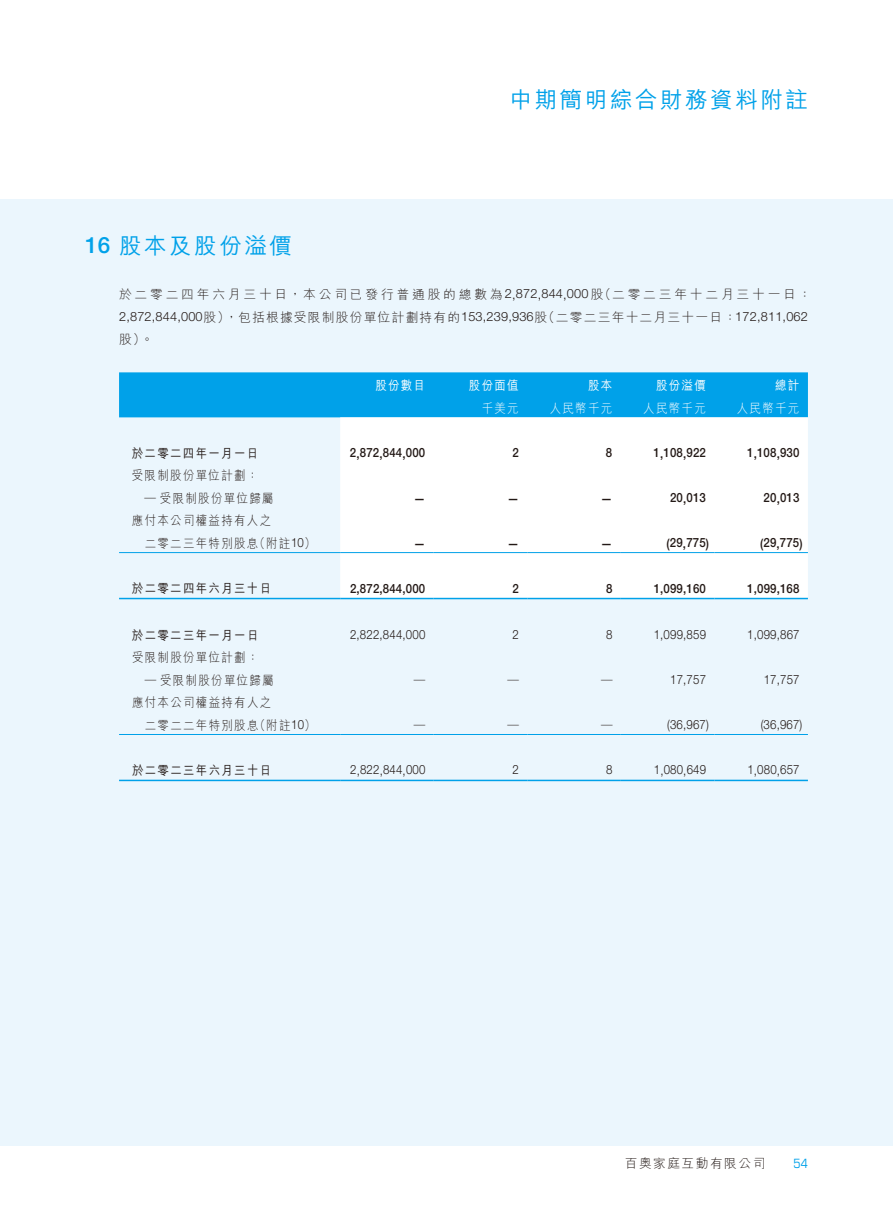
<style>
.page{position:relative;width:893px;height:1212px;background:#fff}
.page>*{position:absolute;margin:0;border:0;box-sizing:border-box;transform-origin:0 0}
.t1{font:500 22.5px "M Hei HK";letter-spacing:.115em;color:#00a1e9}
.t2{font:300 12.75px/22.5px "M Hei HK";letter-spacing:.115em;color:#231916;scale:.9 1}
.t3{font:500 12.75px "Helvetica Neue 65";letter-spacing:.015em;color:#231916;scale:.9 1}
.t4{font:300 12.75px "Helvetica Neue 45";letter-spacing:.015em;color:#231916;scale:.9 1}
.t5{font:300 12.75px/22.5px "M Hei HK";letter-spacing:.22em;color:#231916}
.t6{font:500 12.75px "M Hei HK";letter-spacing:.115em;color:#231916;scale:.9 1}
.t7{font:300 12.75px "M Hei HK";letter-spacing:.095em;color:#231916}
.t8{font:300 12.75px "M Hei HK";letter-spacing:.115em;color:#fff;scale:.9 1}
.t9{font:500 12.75px "M Hei HK";letter-spacing:.115em;color:#fff;scale:.9 1}
.t10{font:300 12.75px "Helvetica Neue 45";letter-spacing:.015em;color:#231916}
.t11{font:300 12.75px "M Hei HK";letter-spacing:.115em;color:#231916}
.t12{font:condensed 12.75px "Eurostile";color:#00a1e9}
.s1{font-family:"Helvetica Neue 65"}
.s2{font-family:"Helvetica Neue 45"}
.s3{font-family:"M Hei HK"}
</style>
<div class="page">
<div style="left:0;top:200px;width:893px;height:946px;background:#ebf6fd"></div>
<div style="left:119px;top:372px;width:689px;height:45px;background:#00a1e9"></div>
<div style="left:340px;top:417px;width:468px;height:181px;background:#fff"></div>
<hr style="left:119px;top:552px;width:221px;height:1px;background:#00a1e9">
<hr style="left:340px;top:552px;width:94px;height:1px;background:#00a1e9">
<hr style="left:434px;top:552px;width:93px;height:1px;background:#00a1e9">
<hr style="left:527px;top:552px;width:94px;height:1px;background:#00a1e9">
<hr style="left:621px;top:552px;width:93px;height:1px;background:#00a1e9">
<hr style="left:714px;top:552px;width:94px;height:1px;background:#00a1e9">
<hr style="left:119px;top:734px;width:221px;height:1px;background:#00a1e9">
<hr style="left:340px;top:734px;width:94px;height:1px;background:#00a1e9">
<hr style="left:434px;top:734px;width:93px;height:1px;background:#00a1e9">
<hr style="left:527px;top:734px;width:94px;height:1px;background:#00a1e9">
<hr style="left:621px;top:734px;width:93px;height:1px;background:#00a1e9">
<hr style="left:714px;top:734px;width:94px;height:1px;background:#00a1e9">
<hr style="left:119px;top:598px;width:221px;height:1px;background:#00a1e9">
<hr style="left:340px;top:598px;width:94px;height:1px;background:#00a1e9">
<hr style="left:434px;top:598px;width:93px;height:1px;background:#00a1e9">
<hr style="left:527px;top:598px;width:94px;height:1px;background:#00a1e9">
<hr style="left:621px;top:598px;width:93px;height:1px;background:#00a1e9">
<hr style="left:714px;top:598px;width:94px;height:1px;background:#00a1e9">
<hr style="left:119px;top:780px;width:221px;height:1px;background:#00a1e9">
<hr style="left:340px;top:780px;width:94px;height:1px;background:#00a1e9">
<hr style="left:434px;top:780px;width:93px;height:1px;background:#00a1e9">
<hr style="left:527px;top:780px;width:94px;height:1px;background:#00a1e9">
<hr style="left:621px;top:780px;width:93px;height:1px;background:#00a1e9">
<hr style="left:714px;top:780px;width:94px;height:1px;background:#00a1e9">
<h1 class="t1" style="left:85px;top:229px;width:208px"><span class="s1">16</span> 股本及股份溢價</h1>
<h1 class="t1" style="left:510px;top:84px;width:300px">中期簡明綜合財務資料附註</h1>
<p class="t5" style="left:599px;top:283px;width:214px">（二零二三年十二月三十一日：</p>
<p class="t5" style="left:542px;top:283px;width:267px;text-indent:-423px">於二零二四年六月三十日，本公司已發行普通股的總數為<span class="s2">2,872,844,000</span> 股<br>（二零二三年十二月三十一日：<span class="s2">172,811,062</span></p>
<p class="t10" style="left:119px;top:308px;width:112px">2,872,844,000<span class="s3">股）</span></p>
<p class="t11" style="left:141px;top:330px;width:14px">。</p>
<p class="t7" style="left:225px;top:308px;width:324px">，包括根據受限制股份單位計劃持有的<span class="s2">153,239,936</span>股</p>
<p class="t11" style="left:119px;top:330px;width:28px">股(</p>
<p class="t9" style="left:375px;top:376px;width:57px">股份數目</p>
<p class="t9" style="left:469px;top:376px;width:57px">股份面值</p>
<p class="t9" style="left:588px;top:376px;width:28px">股本</p>
<p class="t9" style="left:656px;top:376px;width:57px">股份溢價</p>
<p class="t9" style="left:775px;top:376px;width:28px">總計</p>
<p class="t8" style="left:482px;top:399px;width:43px">千美元</p>
<p class="t8" style="left:550px;top:399px;width:71px">人民幣千元</p>
<p class="t8" style="left:643px;top:399px;width:71px">人民幣千元</p>
<p class="t8" style="left:737px;top:399px;width:71px">人民幣千元</p>
<p class="t6" style="left:132px;top:444px;width:142px">於二零二四年一月一日</p>
<p class="t2" style="left:132px;top:464px;width:142px">受限制股份單位計劃：</p>
<p class="t3" style="left:350px;top:445px;width:85px">2,872,844,000</p>
<p class="t3" style="left:512px;top:445px;width:9px">2</p>
<p class="t3" style="left:606px;top:445px;width:9px">8</p>
<p class="t3" style="left:654px;top:445px;width:60px">1,108,922</p>
<p class="t3" style="left:747px;top:445px;width:60px">1,108,930</p>
<p class="t2" style="left:132px;top:486px;width:159px">　— 受限制股份單位歸屬應付本公司權益持有人之</p>
<p class="t3" style="left:414px;top:491px;width:14px">—</p>
<p class="t3" style="left:507px;top:491px;width:14px">—</p>
<p class="t3" style="left:601px;top:491px;width:14px">—</p>
<p class="t3" style="left:670px;top:490px;width:41px">20,013</p>
<p class="t3" style="left:764px;top:490px;width:41px">20,013</p>
<p class="t2" style="left:254px;top:531px;width:70px">（附註<span class="s2">10</span>(</p>
<p class="t2" style="left:132px;top:531px;width:142px">　二零二三年特別股息</p>
<p class="t3" style="left:414px;top:536px;width:14px">—</p>
<p class="t3" style="left:507px;top:536px;width:14px">—</p>
<p class="t3" style="left:601px;top:536px;width:14px">—</p>
<p class="t3" style="left:666px;top:535px;width:49px">)29,775(</p>
<p class="t3" style="left:760px;top:535px;width:49px">)29,775(</p>
<p class="t6" style="left:132px;top:579px;width:156px">於二零二四年六月三十日</p>
<p class="t3" style="left:350px;top:580px;width:85px">2,872,844,000</p>
<p class="t3" style="left:512px;top:580px;width:9px">2</p>
<p class="t3" style="left:606px;top:580px;width:9px">8</p>
<p class="t3" style="left:654px;top:580px;width:60px">1,099,160</p>
<p class="t3" style="left:747px;top:580px;width:60px">1,099,168</p>
<p class="t6" style="left:132px;top:626px;width:142px">於二零二三年一月一日</p>
<p class="t2" style="left:132px;top:646px;width:142px">受限制股份單位計劃：</p>
<p class="t4" style="left:350px;top:627px;width:85px">2,822,844,000</p>
<p class="t4" style="left:513px;top:627px;width:9px">2</p>
<p class="t4" style="left:606px;top:627px;width:9px">8</p>
<p class="t4" style="left:654px;top:627px;width:60px">1,099,859</p>
<p class="t4" style="left:747px;top:627px;width:60px">1,099,867</p>
<p class="t2" style="left:132px;top:668px;width:159px">　— 受限制股份單位歸屬應付本公司權益持有人之</p>
<p class="t2" style="left:414px;top:668px;width:14px">—</p>
<p class="t2" style="left:507px;top:668px;width:14px">—</p>
<p class="t2" style="left:601px;top:668px;width:14px">—</p>
<p class="t4" style="left:670px;top:672px;width:41px">17,757</p>
<p class="t4" style="left:764px;top:672px;width:41px">17,757</p>
<p class="t2" style="left:254px;top:713px;width:70px">（附註<span class="s2">10</span>(</p>
<p class="t2" style="left:132px;top:713px;width:142px">　二零二二年特別股息</p>
<p class="t2" style="left:414px;top:713px;width:14px">—</p>
<p class="t2" style="left:507px;top:713px;width:14px">—</p>
<p class="t2" style="left:601px;top:713px;width:14px">—</p>
<p class="t4" style="left:667px;top:717px;width:48px">)36,967(</p>
<p class="t4" style="left:761px;top:717px;width:48px">)36,967(</p>
<p class="t6" style="left:132px;top:761px;width:156px">於二零二三年六月三十日</p>
<p class="t4" style="left:350px;top:762px;width:85px">2,822,844,000</p>
<p class="t4" style="left:513px;top:762px;width:9px">2</p>
<p class="t4" style="left:606px;top:762px;width:9px">8</p>
<p class="t4" style="left:654px;top:762px;width:60px">1,080,649</p>
<p class="t4" style="left:747px;top:762px;width:60px">1,080,657</p>
<p class="t11" style="left:625px;top:1154px;width:142px">百奧家庭互動有限公司</p>
<p class="t12" style="left:794px;top:1155px;width:16px">54</p>
</div>
